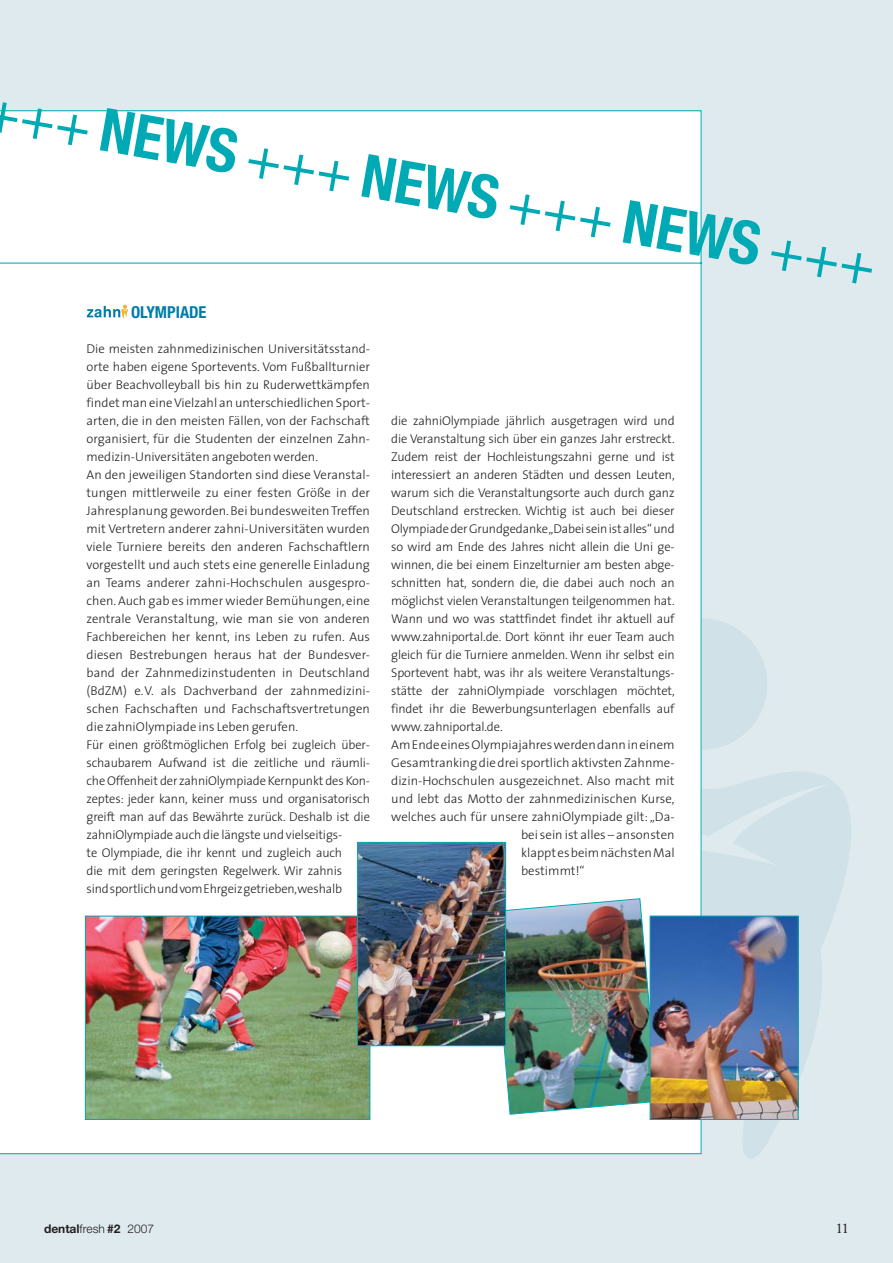
<style>
.page{position:relative;width:893px;height:1263px;background:#dfeaee}
.page>*{position:absolute;margin:0;border:0;box-sizing:border-box;transform-origin:0 0}
.t1{font:condensed 60px "Helvetica Neue";color:#00aab5}
.t2{font:700 condensed 16.5px "Helvetica Neue";color:#007caa}
.t3{font:15px "Rotis Serif";color:#231f20}
.t4{font:300 12.75px/18px "The Sans";letter-spacing:-.01em;color:#231f20}
.t5{font:300 12px "Helvetica Neue";color:#231f20}
.s1{font-weight:700}
</style>
<div class="page">
<svg style="left:703px;top:772px;width:148px;height:387px"></svg>
<svg style="left:703px;top:784px;width:125px;height:82px"></svg>
<div style="left:636px;top:618px;width:131px;height:132px;background:#d0e2e8;border:2px solid #d0e2e8;border-radius:50%"></div>
<div style="left:0;top:110px;width:703px;height:1045px;background:#fff"></div>
<div style="left:85px;top:299px;width:591px;height:760px;background:#fff"></div>
<div style="left:390px;top:265px;width:286px;height:132px;background:#fff"></div>
<img style="left:87px;top:918px;width:281px;height:200px">
<div style="left:85px;top:916px;width:285px;height:204px;border:1px solid #00aab5"></div>
<svg style="left:87px;top:305px;width:41px;height:14px"></svg>
<img style="left:491px;top:898px;width:167px;height:217px">
<img style="left:652px;top:918px;width:144px;height:200px">
<div style="left:650px;top:916px;width:148px;height:204px;border:1px solid #00aab5"></div>
<img style="left:359px;top:844px;width:145px;height:200px">
<div style="left:357px;top:842px;width:149px;height:204px;border:1px solid #00aab5"></div>
<h1 class="t1" style="left:-11px;top:87px;width:905px;rotate:10deg">+++ <span class="s1">NEWS</span> +++ <span class="s1">NEWS</span> +++ <span class="s1">NEWS</span> +++</h1>
<p class="t2" style="left:131px;top:306px;width:77px">OLYMPIADE</p>
<p class="t4" style="left:87px;top:341px;width:285px">Die meisten zahnmedizinischen Universitätsstand&shy;orte haben eigene Sportevents. Vom Fußballturnier über Beachvolleyball bis hin zu Ruderwettkämpfen findet man eine Vielzahl an unterschiedlichen Sport&shy;arten, die in den meisten Fällen, von der Fachschaft organisiert, für die Studenten der einzelnen Zahn&shy;medizin-Universitäten angeboten werden.<br>An den jeweiligen Standorten sind diese Veranstal&shy;tungen mittlerweile zu einer festen Größe in der Jahresplanung geworden. Bei bundesweiten Treffen mit Vertretern anderer zahni-Universitäten wurden viele Turniere bereits den anderen Fachschaftlern vorgestellt und auch stets eine generelle Einladung an Teams anderer zahni-Hochschulen ausgespro&shy;chen. Auch gab es immer wieder Bemühungen, eine zentrale Veranstaltung, wie man sie von anderen Fachbereichen her kennt, ins Leben zu rufen. Aus diesen Bestrebungen heraus hat der Bundesver&shy;band der Zahnmedizinstudenten in Deutschland (BdZM) e.V. als Dachverband der zahnmedizini&shy;schen Fachschaften und Fachschaftsvertretungen die zahniOlympiade ins Leben gerufen.<br>Für einen größtmöglichen Erfolg bei zugleich über&shy;schaubarem Aufwand ist die zeitliche und räumli&shy;che Offenheit der zahniOlympiade Kernpunkt des Kon&shy;zeptes: jeder kann, keiner muss und organisatorisch greift man auf das Bewährte zurück. Deshalb ist die zahniOlympiade auch die längste und vielseitigs-<br>te Olympiade, die ihr kennt und zugleich auch<br>die mit dem geringsten Regelwerk. Wir zahnis<br>sind sportlich und vom Ehrgeiz getrieben,weshalb</p>
<p class="t4" style="left:391px;top:413px;width:285px">die zahniOlympiade jährlich ausgetragen wird und</p>
<p class="t4" style="left:391px;top:431px;width:285px">die Veranstaltung sich über ein ganzes Jahr erstreckt.</p>
<p class="t4" style="left:391px;top:449px;width:285px">Zudem reist der Hochleistungszahni gerne und ist</p>
<p class="t4" style="left:391px;top:467px;width:285px">interessiert an anderen Städten und dessen Leuten,</p>
<p class="t4" style="left:391px;top:485px;width:285px">warum sich die Veranstaltungsorte auch durch ganz</p>
<p class="t4" style="left:391px;top:503px;width:285px">Deutschland erstrecken. Wichtig ist auch bei dieser</p>
<p class="t4" style="left:391px;top:521px;width:285px">Olympiade der Grundgedanke „Dabei sein ist alles“ und</p>
<p class="t4" style="left:391px;top:539px;width:285px">so wird am Ende des Jahres nicht allein die Uni ge-</p>
<p class="t4" style="left:391px;top:557px;width:285px">winnen, die bei einem Einzelturnier am besten abge-</p>
<p class="t4" style="left:391px;top:575px;width:285px">schnitten hat, sondern die, die dabei auch noch an</p>
<p class="t4" style="left:391px;top:593px;width:285px">möglichst vielen Veranstaltungen teilgenommen hat.</p>
<p class="t4" style="left:391px;top:611px;width:285px">Wann und wo was stattfindet findet ihr aktuell auf</p>
<p class="t4" style="left:391px;top:629px;width:285px">www.zahniportal.de. Dort könnt ihr euer Team auch</p>
<p class="t4" style="left:391px;top:647px;width:285px">gleich für die Turniere anmelden. Wenn ihr selbst ein</p>
<p class="t4" style="left:391px;top:665px;width:285px">Sportevent habt, was ihr als weitere Veranstaltungs-</p>
<p class="t4" style="left:391px;top:683px;width:285px">stätte der zahniOlympiade vorschlagen möchtet,</p>
<p class="t4" style="left:391px;top:701px;width:285px">findet ihr die Bewerbungsunterlagen ebenfalls auf</p>
<p class="t4" style="left:391px;top:719px;width:113px">www.zahniportal.de.</p>
<p class="t4" style="left:391px;top:737px;width:285px">Am Ende eines Olympiajahres werden dann in einem</p>
<p class="t4" style="left:391px;top:755px;width:285px">Gesamtranking die drei sportlich aktivsten Zahnme-</p>
<p class="t4" style="left:391px;top:773px;width:285px">dizin-Hochschulen ausgezeichnet. Also macht mit</p>
<p class="t4" style="left:391px;top:791px;width:285px">und lebt das Motto der zahnmedizinischen Kurse,</p>
<p class="t4" style="left:391px;top:809px;width:285px">welches auch für unsere zahniOlympiade gilt: „Da-</p>
<p class="t4" style="left:521px;top:827px;width:155px">bei sein ist alles – ansonsten</p>
<p class="t4" style="left:521px;top:845px;width:155px">klapptes beim nächsten Mal</p>
<p class="t4" style="left:521px;top:863px;width:65px">bestimmt!“</p>
<p class="t5" style="left:44px;top:1224px;width:112px"><span class="s1">dental</span>fresh <span class="s1">#2</span> 2007</p>
<p class="t3" style="left:835px;top:1223px;width:15px">11</p>
</div>
